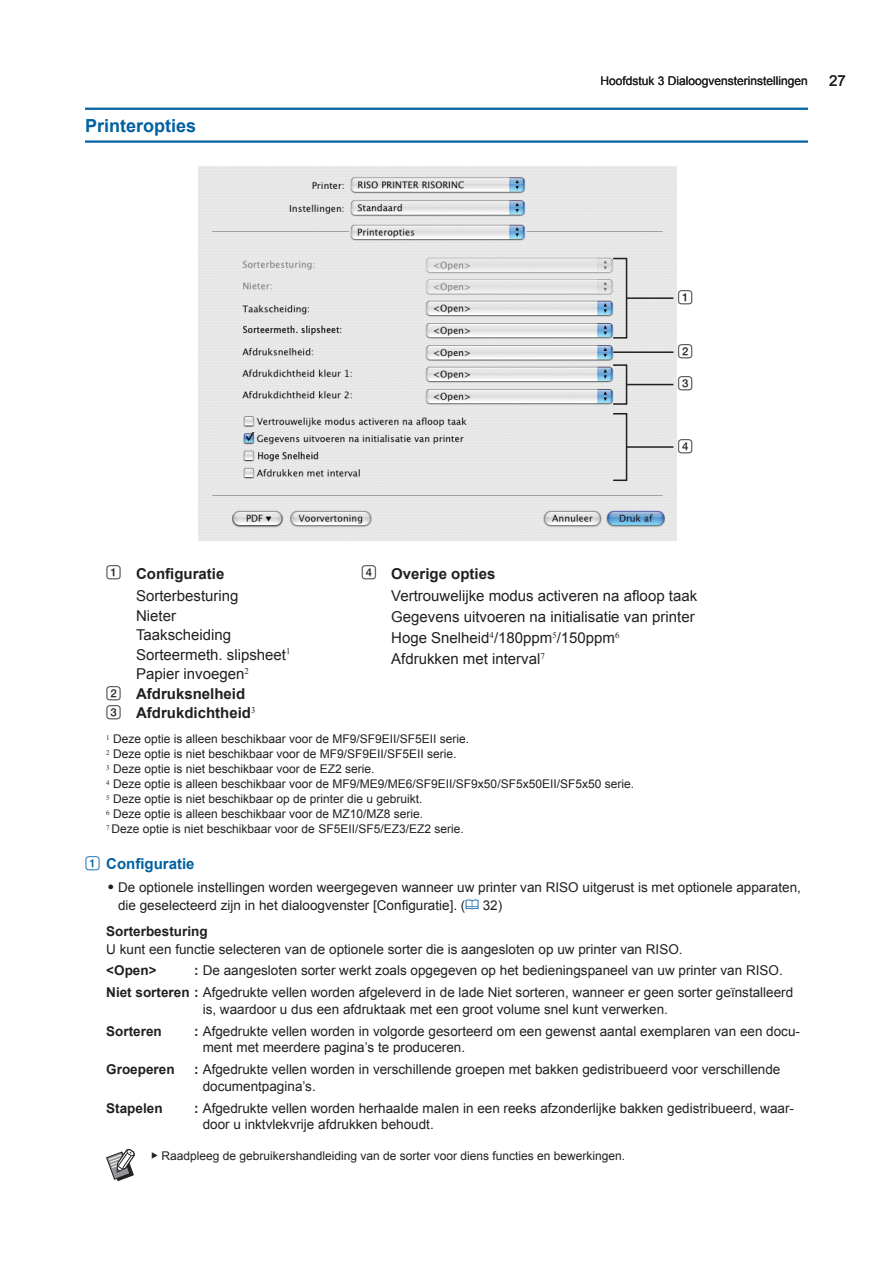
<style>
.page{position:relative;width:893px;height:1263px;background:#fff}
.page>*{position:absolute;margin:0;border:0;box-sizing:border-box;transform-origin:0 0}
.t1{font:700 18px "Arial";color:#0160a1}
.t2{font:15px/22.5px "Arial";color:#231f20}
.t3{font:700 15px "Arial";color:#231f20}
.t4{font:700 15px "Arial";color:#0160a1}
.t5{font:15px/32.2px "SQNUMWR";color:#231f20}
.t6{font:13.5px/16.5px "Arial";color:#231f20}
.t7{font:700 13.5px "Arial";color:#231f20}
.t8{font:12px/15px "Arial";color:#231f20}
.s1{font-family:"SQNUMWR"}
.s2{font-weight:700}
.s3{font-family:"SQNUMWR";font-weight:400}
</style>
<div class="page">
<hr style="left:85px;top:108px;width:723px;height:2px;background:#0160a1">
<hr style="left:85px;top:140px;width:723px;height:3px;background:#0160a1">
<img style="left:198px;top:166px;width:478px;height:374px">
<div style="left:612px;top:258px;width:15px;height:81px;border:2px solid #231f20"></div>
<hr style="left:627px;top:297px;width:46px;height:2px;background:#231f20">
<hr style="left:613px;top:351px;width:60px;height:2px;background:#231f20">
<div style="left:612px;top:364px;width:15px;height:41px;border:2px solid #231f20"></div>
<hr style="left:627px;top:384px;width:46px;height:1px;background:#231f20">
<div style="left:612px;top:413px;width:15px;height:68px;border:2px solid #231f20"></div>
<hr style="left:627px;top:446px;width:46px;height:2px;background:#231f20">
<svg style="left:106px;top:1149px;width:29px;height:32px"></svg>
<h1 class="t1" style="left:85px;top:113px;width:113px">Printeropties</h1>
<p class="t2" style="left:136px;top:562px;width:104px;text-indent:-30px"><span class="s1">1</span> <span class="s2">Configuratie<br></span>Sorterbesturing</p>
<p class="t2" style="left:136px;top:604px;width:42px">Nieter</p>
<p class="t2" style="left:136px;top:624px;width:97px">Taakscheiding</p>
<p class="t2" style="left:136px;top:643px;width:156px">Sorteermeth. slipsheet<sup>1</sup></p>
<p class="t2" style="left:136px;top:663px;width:114px">Papier invoegen<sup>2</sup></p>
<p class="t3" style="left:106px;top:683px;width:140px"><span class="s3">2</span> Afdruksnelheid</p>
<p class="t3" style="left:106px;top:703px;width:151px"><span class="s3">3</span> Afdrukdichtheid<sup>3</sup></p>
<p class="t8" style="left:600px;top:73px;width:209px">Hoofdstuk 3 Dialoogvensterinstellingen</p>
<p class="t2" style="left:829px;top:70px;width:18px">27</p>
<p class="t5" style="left:678px;top:281px;width:16px">1</p>
<p class="t5" style="left:678px;top:335px;width:16px">2<br>3</p>
<p class="t5" style="left:678px;top:430px;width:16px">4</p>
<p class="t2" style="left:391px;top:562px;width:307px;text-indent:-30px"><span class="s1">4</span> <span class="s2">Overige opties<br></span>Vertrouwelijke modus activeren na afloop taak</p>
<p class="t2" style="left:391px;top:606px;width:305px;line-height:21px">Gegevens uitvoeren na initialisatie van printer<br>Hoge Snelheid<sup>4</sup>/180ppm<sup>5</sup>/150ppm<sup>6<br></sup>Afdrukken met interval<sup>7</sup></p>
<p class="t8" style="left:106px;top:732px;width:529px"><sup>1</sup> Deze optie is alleen beschikbaar voor de MF9/SF9EII/SF5EII serie.<br><sup>2</sup> Deze optie is niet beschikbaar voor de MF9/SF9EII/SF5EII serie.<br><sup>3</sup> Deze optie is niet beschikbaar voor de EZ2 serie.<br><sup>4</sup> Deze optie is alleen beschikbaar voor de MF9/ME9/ME6/SF9EII/SF9x50/SF5x50EII/SF5x50 serie.<br><sup>5</sup> Deze optie is niet beschikbaar op de printer die u gebruikt.<br><sup>6</sup> Deze optie is alleen beschikbaar voor de MZ10/MZ8 serie.<br><sup>7</sup> Deze optie is niet beschikbaar voor de SF5EII/SF5/EZ3/EZ2 serie.</p>
<p class="t4" style="left:85px;top:854px;width:111px"><span class="s3">1</span> Configuratie</p>
<p class="t6" style="left:118px;top:878px;width:684px;line-height:18px">De optionele instellingen worden weergegeven wanneer uw printer van RISO uitgerust is met optionele apparaten, die geselecteerd zijn in het dialoogvenster [Configuratie]. (</p>
<p class="t6" style="left:483px;top:897px;width:21px">32)</p>
<p class="t7" style="left:106px;top:923px;width:103px">Sorterbesturing</p>
<p class="t6" style="left:106px;top:941px;width:578px">U kunt een functie selecteren van de optionele sorter die is aangesloten op uw printer van RISO.</p>
<p class="t7" style="left:106px;top:961px;width:52px">&lt;Open&gt;</p>
<p class="t6" style="left:106px;top:960px;width:688px;line-height:22px;text-indent:88px"><span class="s2">:</span> De aangesloten sorter werkt zoals opgegeven op het bedieningspaneel van uw printer van RISO.<br><span class="s2">Niet sorteren :</span> Afgedrukte vellen worden afgeleverd in de lade Niet sorteren, wanneer er geen sorter geïnstalleerd</p>
<p class="t6" style="left:203px;top:1001px;width:467px">is, waardoor u dus een afdruktaak met een groot volume snel kunt verwerken.</p>
<p class="t7" style="left:106px;top:1022px;width:57px">Sorteren</p>
<p class="t6" style="left:203px;top:1023px;width:599px;text-indent:-9px"><span class="s2">:</span> Afgedrukte vellen worden in volgorde gesorteerd om een gewenst aantal exemplaren van een docu&shy;ment met meerdere pagina’s te produceren.</p>
<p class="t7" style="left:106px;top:1060px;width:70px">Groeperen</p>
<p class="t6" style="left:203px;top:1061px;width:579px;text-indent:-9px"><span class="s2">:</span> Afgedrukte vellen worden in verschillende groepen met bakken gedistribueerd voor verschillende documentpagina’s.</p>
<p class="t7" style="left:106px;top:1099px;width:58px">Stapelen</p>
<p class="t6" style="left:203px;top:1100px;width:593px;text-indent:-9px"><span class="s2">:</span> Afgedrukte vellen worden herhaalde malen in een reeks afzonderlijke bakken gedistribueerd, waar&shy;door u inktvlekvrije afdrukken behoudt.</p>
<p class="t8" style="left:162px;top:1148px;width:465px">Raadpleeg de gebruikershandleiding van de sorter voor diens functies en bewerkingen.</p>
</div>
